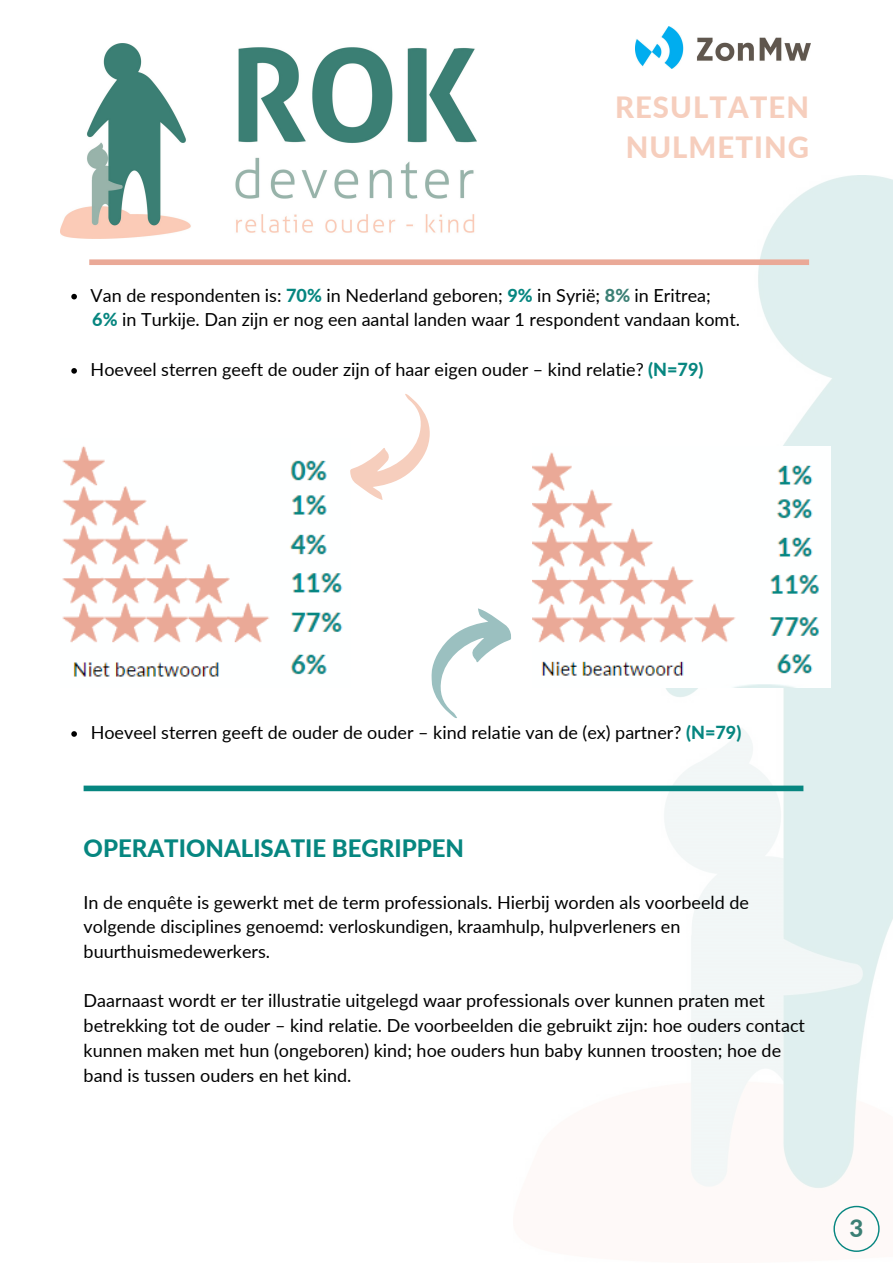
<style>
.page{position:relative;width:893px;height:1264px;background:#fff}
.page>*{position:absolute;margin:0;border:0;box-sizing:border-box;transform-origin:0 0}
.t1{font:800 29.25px/40.5px "Lato";letter-spacing:.035em;color:#f6cebd;text-align:center}
.t2{font:800 24px "Lato";color:#068680}
.t3{font:800 24px "Lato";color:#3b7f74}
.t4{font:18px/24.8px "Lato";color:#000}
.s1{font-weight:800;color:#068680}
.s2{font-weight:800;color:#3b7f74}
</style>
<div class="page">
<img style="left:60px;top:44px;width:416px;height:194px">
<img style="left:513px;top:175px;width:379px;height:1077px">
<div style="left:89px;top:259px;width:720px;height:6px;background:#eaa997"></div>
<img style="left:532px;top:447px;width:298px;height:240px">
<img style="left:62px;top:446px;width:281px;height:231px">
<svg style="left:71px;top:294px;width:6px;height:5px"></svg>
<svg style="left:71px;top:368px;width:6px;height:6px"></svg>
<svg style="left:350px;top:394px;width:80px;height:106px"></svg>
<svg style="left:431px;top:608px;width:80px;height:110px"></svg>
<div style="left:84px;top:785px;width:719px;height:6px;background:#068680"></div>
<svg style="left:71px;top:731px;width:6px;height:5px"></svg>
<svg style="left:833px;top:1205px;width:46px;height:46px"></svg>
<img style="left:635px;top:26px;width:175px;height:43px">
<h1 class="t1" style="left:615px;top:86px;width:195px">RESULTATEN<br>NULMETING</h1>
<p class="t4" style="left:91px;top:282px;width:621px">Van de respondenten is: <span class="s1">70%</span> in Nederland geboren; <span class="s1">9%</span> in Syrië; <span class="s2">8%</span> in Eritrea;</p>
<p class="t4" style="left:92px;top:307px;width:649px"><span class="s1">6%</span> in Turkije. Dan zijn er nog een aantal landen waar 1 respondent vandaan komt.</p>
<p class="t4" style="left:91px;top:356px;width:614px">Hoeveel sterren geeft de ouder zijn of haar eigen ouder – kind relatie? <span class="s1">(N=79)</span></p>
<p class="t4" style="left:91px;top:719px;width:652px">Hoeveel sterren geeft de ouder de ouder – kind relatie van de (ex) partner? <span class="s1">(N=79)</span></p>
<h2 class="t2" style="left:84px;top:833px;width:382px">OPERATIONALISATIE BEGRIPPEN</h2>
<p class="t4" style="left:84px;top:889px;width:667px">In de enquête is gewerkt met de term professionals. Hierbij worden als voorbeeld de volgende disciplines genoemd: verloskundigen, kraamhulp, hulpverleners en buurthuismedewerkers.</p>
<p class="t4" style="left:84px;top:988px;width:722px">Daarnaast wordt er ter illustratie uitgelegd waar professionals over kunnen praten met betrekking tot de ouder – kind relatie. De voorbeelden die gebruikt zijn: hoe ouders contact kunnen maken met hun (ongeboren) kind; hoe ouders hun baby kunnen troosten; hoe de band is tussen ouders en het kind.</p>
<h2 class="t3" style="left:849px;top:1213px;width:15px">3</h2>
</div>
